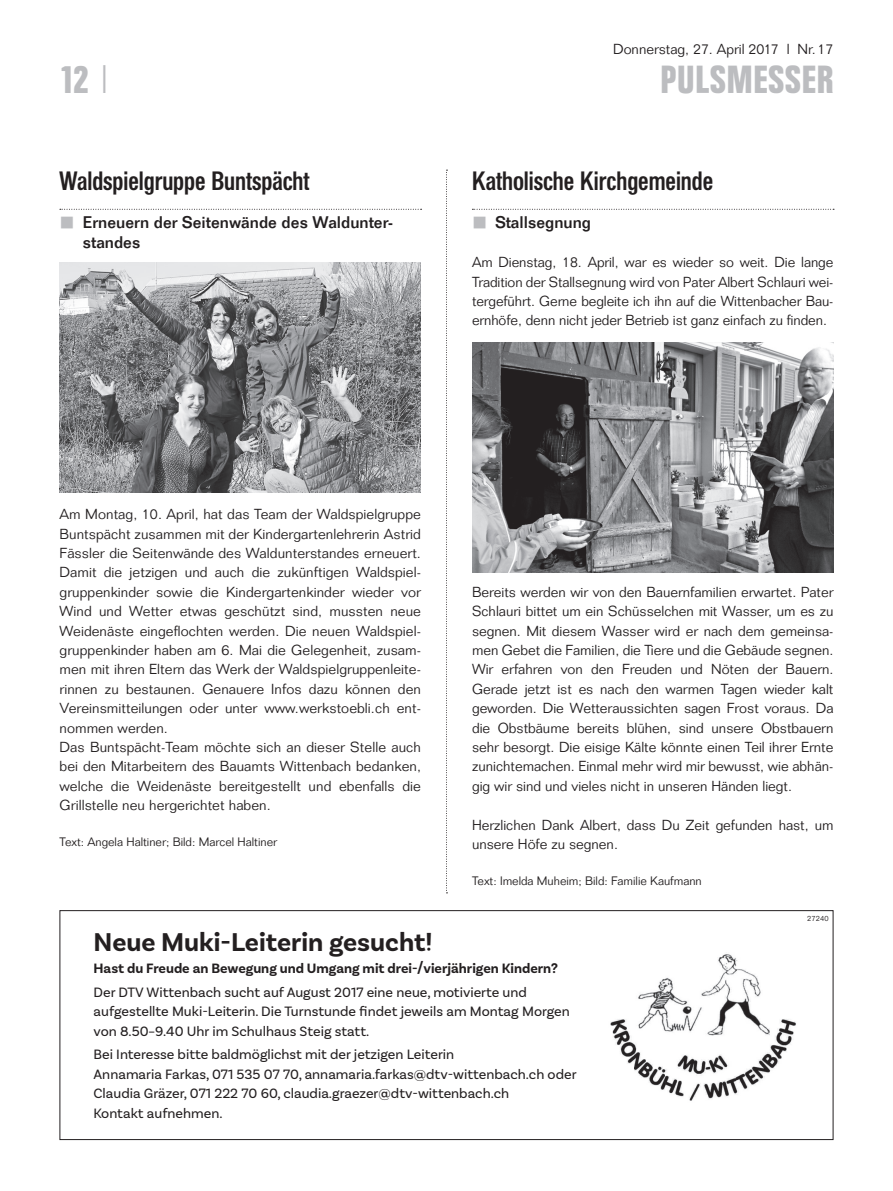
<style>
.page{position:relative;width:893px;height:1191px;background:#fff}
.page>*{position:absolute;margin:0;border:0;box-sizing:border-box;transform-origin:0 0}
.t1{font:700 39px "Folio Condensed BQ";letter-spacing:.03em;color:#bcbdc0}
.t2{font:700 27px "Basic Sans";color:#231f20}
.t3{font:500 26.25px "Folio Condensed BQ";color:#231f20}
.t4{font:500 16.5px/19.4px "Folio";color:#231f20}
.t5{font:300 14.25px/19.4px "Folio";letter-spacing:.005em;color:#231f20;text-align:justify}
.t6{font:14.25px/19.5px "Basic Sans";color:#231f20}
.t7{font:700 14.25px "Basic Sans";color:#231f20}
.t8{font:300 12px "Folio";color:#231f20}
.t9{font:300 7.5px "Folio";letter-spacing:.02em;color:#231f20}
.s1{font-family:"Folio";font-weight:300}
</style>
<div class="page">
<svg style="left:446px;top:170px;width:1px;height:723px"></svg>
<svg style="left:472px;top:209px;width:362px;height:1px"></svg>
<img style="left:472px;top:342px;width:361px;height:230px">
<img style="left:610px;top:954px;width:186px;height:147px">
<div style="left:60px;top:910px;width:773px;height:230px;border:1px solid #231f20"></div>
<svg style="left:60px;top:209px;width:362px;height:1px"></svg>
<img style="left:60px;top:263px;width:361px;height:229px">
<h1 class="t1" style="left:60px;top:58px;width:51px">12 <span class="s1">|</span></h1>
<h3 class="t3" style="left:60px;top:166px;width:251px">Waldspielgruppe Buntspächt</h3>
<p class="t4" style="left:83px;top:213px;width:312px">Erneuern der Seitenwände des Waldunter&shy;standes</p>
<p class="t5" style="left:613px;top:39px;width:222px">Donnerstag, 27. April 2017 l Nr.17</p>
<h1 class="t1" style="left:661px;top:58px;width:174px">PULSMESSER</h1>
<h3 class="t3" style="left:472px;top:166px;width:243px">Katholische Kirchgemeinde</h3>
<p class="t4" style="left:495px;top:213px;width:97px">Stallsegnung</p>
<p class="t5" style="left:472px;top:252px;width:363px">Am Dienstag, 18. April, war es wieder so weit. Die lange Tradition der Stallsegnung wird von Pater Albert Schlauri wei&shy;tergeführt. Gerne begleite ich ihn auf die Wittenbacher Bau&shy;ernhöfe, denn nicht jeder Betrieb ist ganz einfach zu finden.</p>
<p class="t5" style="left:60px;top:504px;width:363px;text-align:left">Am Montag, 10. April, hat das Team der Waldspielgruppe Buntspächt zusammen mit der Kindergartenlehrerin Astrid Fässler die Seitenwände des Waldunterstandes erneuert.<br>Damit die jetzigen und auch die zukünftigen Waldspiel&shy;gruppenkinder sowie die Kindergartenkinder wieder vor Wind und Wetter etwas geschützt sind, mussten neue Weidenäste eingeflochten werden. Die neuen Waldspiel&shy;gruppenkinder haben am 6. Mai die Gelegenheit, zusam&shy;men mit ihren Eltern das Werk der Waldspielgruppenleite&shy;rinnen zu bestaunen. Genauere Infos dazu können den Vereinsmitteilungen oder unter www.werkstoebli.ch ent&shy;nommen werden.<br>Das Buntspächt-Team möchte sich an dieser Stelle auch bei den Mitarbeitern des Bauamts Wittenbach bedanken, welche die Weidenäste bereitgestellt und ebenfalls die Grillstelle neu hergerichtet haben.</p>
<p class="t8" style="left:60px;top:834px;width:219px">Text: Angela Haltiner; Bild: Marcel Haltiner</p>
<p class="t5" style="left:472px;top:582px;width:363px">Bereits werden wir von den Bauernfamilien erwartet. Pater Schlauri bittet um ein Schüsselchen mit Wasser, um es zu segnen. Mit diesem Wasser wird er nach dem gemeinsa&shy;men Gebet die Familien, die Tiere und die Gebäude segnen.<br>Wir erfahren von den Freuden und Nöten der Bauern.<br>Gerade jetzt ist es nach den warmen Tagen wieder kalt geworden. Die Wetteraussichten sagen Frost voraus. Da die Obstbäume bereits blühen, sind unsere Obstbauern sehr besorgt. Die eisige Kälte könnte einen Teil ihrer Ernte zunichtemachen. Einmal mehr wird mir bewusst, wie abhän&shy;gig wir sind und vieles nicht in unseren Händen liegt.</p>
<p class="t5" style="left:472px;top:815px;width:363px">Herzlichen Dank Albert, dass Du Zeit gefunden hast, um unsere Höfe zu segnen.</p>
<p class="t8" style="left:472px;top:873px;width:231px">Text: Imelda Muheim; Bild: Familie Kaufmann</p>
<p class="t9" style="left:807px;top:914px;width:23px">27240</p>
<h2 class="t2" style="left:94px;top:925px;width:341px">Neue Muki-Leiterin gesucht!</h2>
<p class="t7" style="left:94px;top:959px;width:466px">Hast du Freude an Bewegung und Umgang mit drei-/vierjährigen Kindern?</p>
<p class="t6" style="left:94px;top:982px;width:478px">Der DTV Wittenbach sucht auf August 2017 eine neue, motivierte und aufgestellte Muki-Leiterin. Die Turnstunde findet jeweils am Montag Morgen von 8.50–9.40 Uhr im Schulhaus Steig statt.</p>
<p class="t6" style="left:94px;top:1044px;width:485px">Bei Interesse bitte baldmöglichst mit der jetzigen Leiterin<br>Annamaria Farkas, 071 535 07 70, annamaria.farkas@dtv-wittenbach.ch oder Claudia Gräzer, 071 222 70 60, claudia.graezer@dtv-wittenbach.ch<br>Kontakt aufnehmen.</p>
</div>
